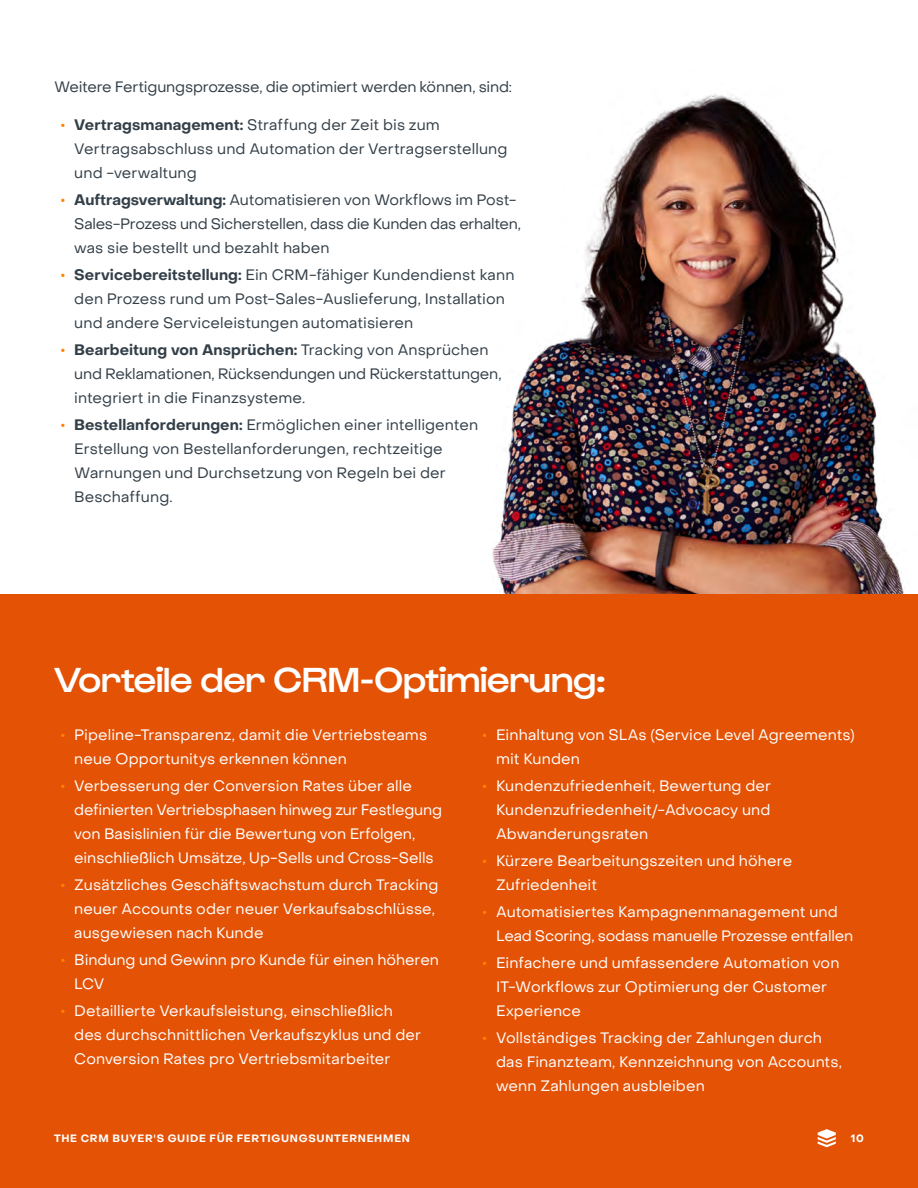
<style>
.page{position:relative;width:918px;height:1188px;background:#fff}
.page>*{position:absolute;margin:0;border:0;box-sizing:border-box;transform-origin:0 0}
.t1{font:500 36px "Gustavo";letter-spacing:-.005em;color:#fff}
.t2{font:15px/24px "Object Sans";letter-spacing:.005em;color:#fff}
.t3{font:15px/24px "Object Sans";color:#333f48}
.t4{font:700 10.5px "Object Sans";letter-spacing:.07em;color:#fff}
.s1{font-weight:700;color:#ff8200}
.s2{font-weight:700}
</style>
<div class="page">
<div style="left:0;top:594px;width:918px;height:594px;background:#e35205"></div>
<img style="left:492px;top:94px;width:413px;height:500px">
<svg style="left:818px;top:1129px;width:18px;height:18px"></svg>
<p class="t3" style="left:54px;top:75px;width:460px">Weitere Fertigungsprozesse, die optimiert werden können, sind:</p>
<p class="t3" style="left:74px;top:112px;width:435px;text-indent:-14px"><span class="s1">•</span> <span class="s2">Vertragsmanagement:</span> Straffung der Zeit bis zum<br>Vertragsabschluss und Automation der Vertragserstellung und -verwaltung</p>
<p class="t3" style="left:74px;top:187px;width:448px;text-indent:-14px"><span class="s1">•</span> <span class="s2">Auftragsverwaltung:</span> Automatisieren von Workflows im Post-<br>Sales-Prozess und Sicherstellen, dass die Kunden das erhalten, was sie bestellt und bezahlt haben</p>
<p class="t3" style="left:74px;top:262px;width:442px;text-indent:-14px"><span class="s1">•</span> <span class="s2">Servicebereitstellung:</span> Ein CRM-fähiger Kundendienst kann den Prozess rund um Post-Sales-Auslieferung, Installation und andere Serviceleistungen automatisieren</p>
<p class="t3" style="left:74px;top:337px;width:429px;text-indent:-14px"><span class="s1">•</span> <span class="s2">Bearbeitung von Ansprüchen:</span> Tracking von Ansprüchen und Reklamationen, Rücksendungen und Rückerstattungen, integriert in die Finanzsysteme.</p>
<p class="t3" style="left:74px;top:412px;width:405px;text-indent:-14px"><span class="s1">•</span> <span class="s2">Bestellanforderungen:</span> Ermöglichen einer intelligenten Erstellung von Bestellanforderungen, rechtzeitige Warnungen und Durchsetzung von Regeln bei der Beschaffung.</p>
<h1 class="t1" style="left:54px;top:659px;width:553px">Vorteile der CRM-Optimierung:</h1>
<p class="t2" style="left:74px;top:723px;width:354px;text-indent:-14px"><span class="s1">•</span> Pipeline-Transparenz, damit die Vertriebsteams neue Opportunitys erkennen können</p>
<p class="t2" style="left:74px;top:774px;width:369px;text-indent:-14px"><span class="s1">•</span> Verbesserung der Conversion Rates über alle definierten Vertriebsphasen hinweg zur Festlegung von Basislinien für die Bewertung von Erfolgen, einschließlich Umsätze, Up-Sells und Cross-Sells</p>
<p class="t2" style="left:74px;top:873px;width:366px;text-indent:-14px"><span class="s1">•</span> Zusätzliches Geschäftswachstum durch Tracking neuer Accounts oder neuer Verkaufsabschlüsse, ausgewiesen nach Kunde</p>
<p class="t2" style="left:74px;top:948px;width:366px;text-indent:-14px"><span class="s1">•</span> Bindung und Gewinn pro Kunde für einen höheren<br>LCV</p>
<p class="t2" style="left:74px;top:999px;width:348px;text-indent:-14px"><span class="s1">•</span> Detaillierte Verkaufsleistung, einschließlich des durchschnittlichen Verkaufszyklus und der<br>Conversion Rates pro Vertriebsmitarbeiter</p>
<p class="t2" style="left:496px;top:723px;width:360px;text-indent:-14px"><span class="s1">•</span> Einhaltung von SLAs (Service Level Agreements) mit Kunden</p>
<p class="t2" style="left:496px;top:774px;width:276px;text-align:justify;text-indent:-14px"><span class="s1">•</span> Kundenzufriedenheit, Bewertung der Kundenzufriedenheit/-Advocacy und Abwanderungsraten</p>
<p class="t2" style="left:496px;top:849px;width:298px;text-indent:-14px"><span class="s1">•</span> Kürzere Bearbeitungszeiten und höhere<br>Zufriedenheit</p>
<p class="t2" style="left:496px;top:900px;width:359px;text-indent:-14px"><span class="s1">•</span> Automatisiertes Kampagnenmanagement und<br>Lead Scoring, sodass manuelle Prozesse entfallen</p>
<p class="t2" style="left:496px;top:951px;width:345px;text-indent:-14px"><span class="s1">•</span> Einfachere und umfassendere Automation von<br>IT-Workflows zur Optimierung der Customer<br>Experience</p>
<p class="t2" style="left:496px;top:1026px;width:347px;text-indent:-14px"><span class="s1">•</span> Vollständiges Tracking der Zahlungen durch das Finanzteam, Kennzeichnung von Accounts, wenn Zahlungen ausbleiben</p>
<p class="t4" style="left:54px;top:1132px;width:358px">THE CRM BUYER'S GUIDE FÜR FERTIGUNGSUNTERNEHMEN</p>
<p class="t4" style="left:851px;top:1132px;width:15px">10</p>
</div>
